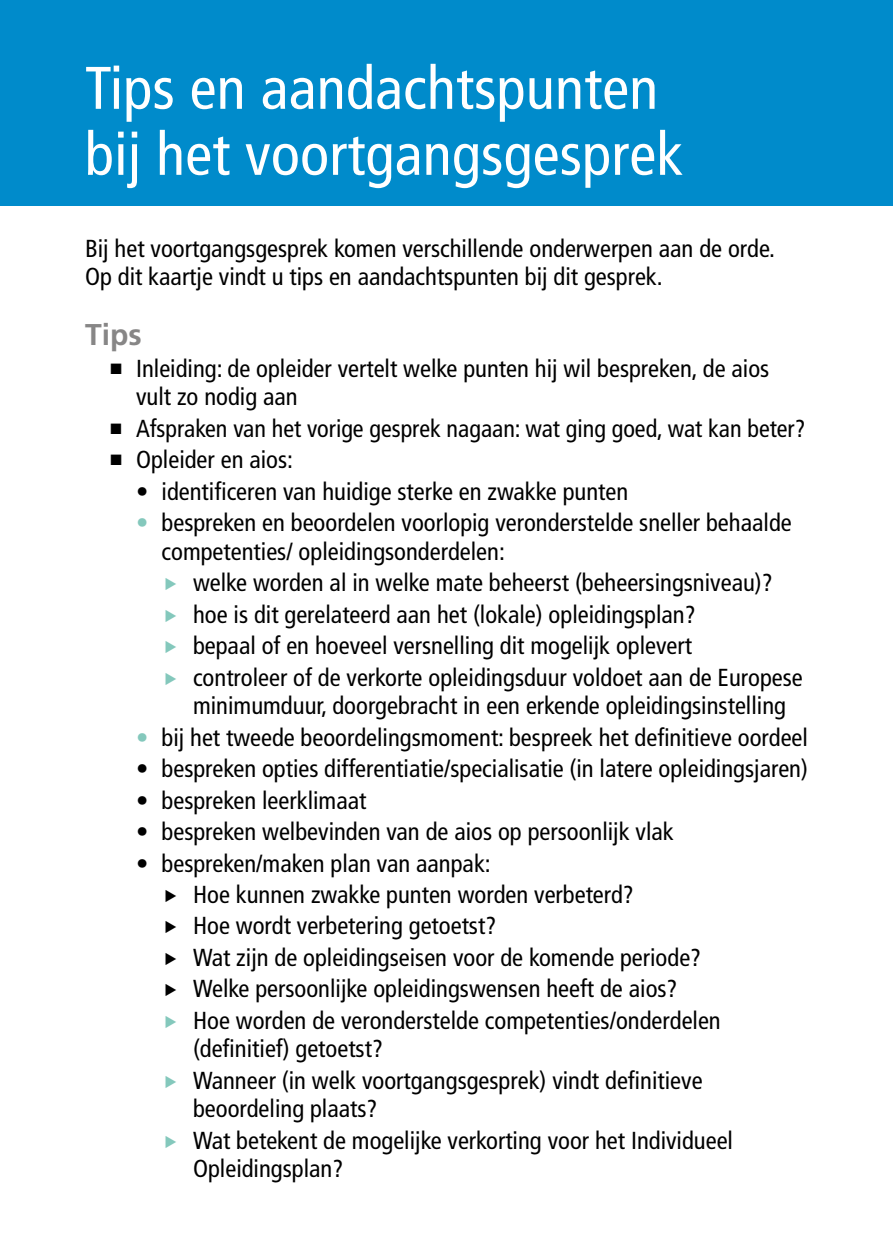
<style>
.page{position:relative;width:893px;height:1259px;background:#fff}
.page>*{position:absolute;margin:0;border:0;box-sizing:border-box;transform-origin:0 0}
.t1{font:condensed 60px/66px "Frutiger LT Std";letter-spacing:.005em;color:#fff}
.t2{font:700 30px "Frutiger LT Std";color:#878686}
.t3{font:condensed 24.6px/31.5px "Frutiger LT Std";color:#000}
.s1{color:#84c8bc}
</style>
<div class="page">
<div style="left:0;top:0;width:893px;height:206px;background:#008bcb"></div>
<h1 class="t1" style="left:85px;top:55px;width:599px">Tips en aandachtspunten bij het voortgangsgesprek</h1>
<p class="t3" style="left:85px;top:234px;width:691px;line-height:28.5px">Bij het voortgangsgesprek komen verschillende onderwerpen aan de orde.<br>Op dit kaartje vindt u tips en aandachtspunten bij dit gesprek.</p>
<p class="t2" style="left:85px;top:317px;width:58px">Tips</p>
<p class="t3" style="left:136px;top:354px;width:635px;line-height:28.5px;text-indent:-26px">■ Inleiding: de opleider vertelt welke punten hij wil bespreken, de aios vult zo nodig aan</p>
<p class="t3" style="left:111px;top:412px;width:696px">■ Afspraken van het vorige gesprek nagaan: wat ging goed, wat kan beter?</p>
<p class="t3" style="left:111px;top:444px;width:184px">■ Opleider en aios:</p>
<p class="t3" style="left:136px;top:475px;width:494px">• identificeren van huidige sterke en zwakke punten</p>
<p class="t3" style="left:162px;top:508px;width:632px;line-height:28.5px;text-indent:-26px"><span class="s1">•</span> bespreken en beoordelen voorlopig veronderstelde sneller behaalde competenties/ opleidingsonderdelen:</p>
<p class="t3" style="left:193px;top:567px;width:611px">welke worden al in welke mate beheerst (beheersingsniveau)? hoe is dit gerelateerd aan het (lokale) opleidingsplan?<br>bepaal of en hoeveel versnelling dit mogelijk oplevert<br>controleer of de verkorte opleidingsduur voldoet aan de Europese</p>
<p class="t3" style="left:193px;top:690px;width:594px">minimumduur, doorgebracht in een erkende opleidingsinstelling</p>
<p class="t3" style="left:136px;top:721px;width:673px"><span class="s1">•</span> bij het tweede beoordelingsmoment: bespreek het definitieve oordeel</p>
<p class="t3" style="left:136px;top:753px;width:673px">• bespreken opties differentiatie/specialisatie (in latere opleidingsjaren)</p>
<p class="t3" style="left:136px;top:784px;width:232px">• bespreken leerklimaat</p>
<p class="t3" style="left:136px;top:816px;width:539px">• bespreken welbevinden van de aios op persoonlijk vlak</p>
<p class="t3" style="left:193px;top:847px;width:529px;text-indent:-57px">• bespreken/maken plan van aanpak:<br>Hoe kunnen zwakke punten worden verbeterd?<br>Hoe wordt verbetering getoetst?<br>Wat zijn de opleidingseisen voor de komende periode?<br>Welke persoonlijke opleidingswensen heeft de aios?<br>Hoe worden de veronderstelde competenties/onderdelen</p>
<p class="t3" style="left:193px;top:1033px;width:511px">(definitief) getoetst?<br>Wanneer (in welk voortgangsgesprek) vindt definitieve</p>
<p class="t3" style="left:193px;top:1093px;width:541px">beoordeling plaats?<br>Wat betekent de mogelijke verkorting voor het Individueel</p>
<p class="t3" style="left:193px;top:1153px;width:152px">Opleidingsplan?</p>
</div>
